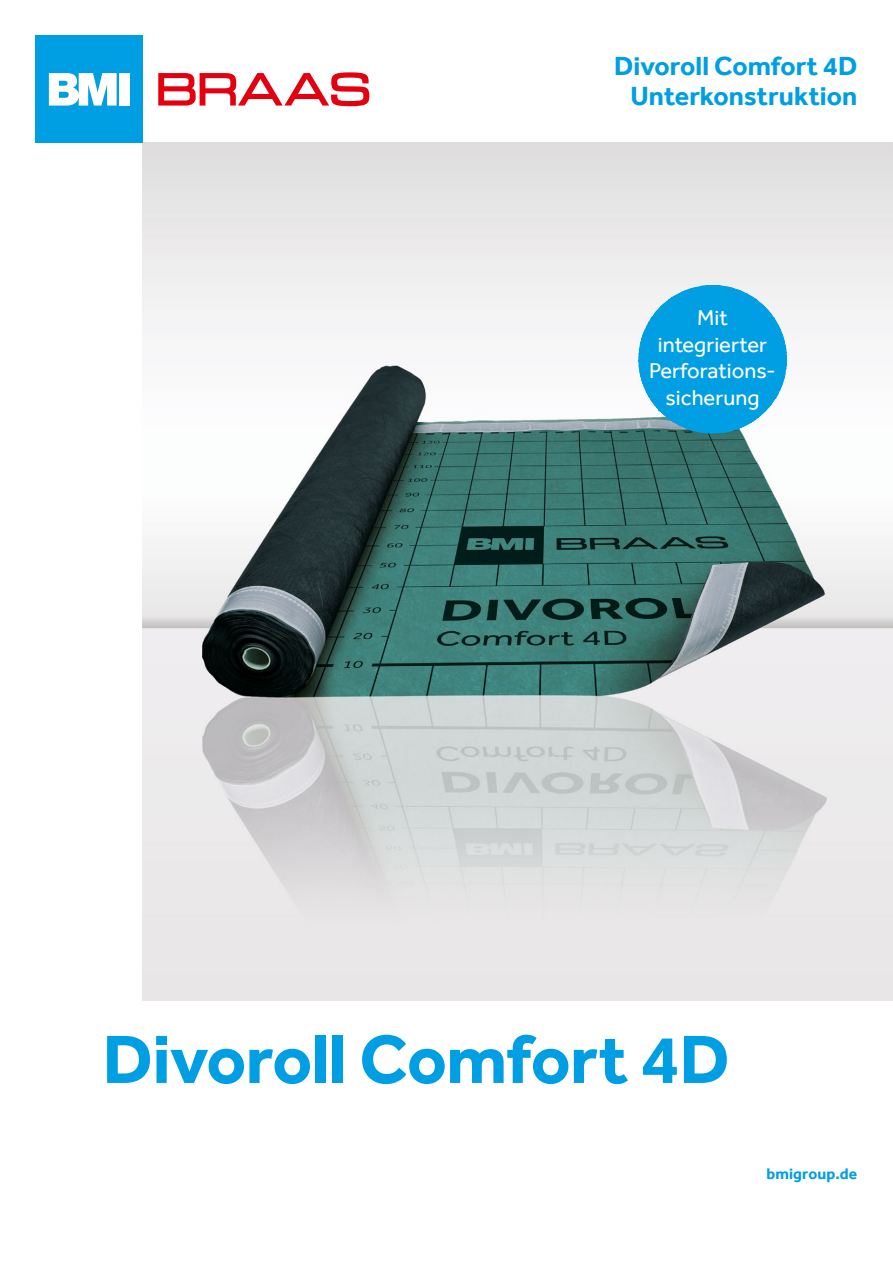
<style>
.page{position:relative;width:893px;height:1263px;background:#fff}
.page>*{position:absolute;margin:0;border:0;box-sizing:border-box;transform-origin:0 0}
.t1{font:700 70.5px "Effra";letter-spacing:-.01em;color:#009ee3}
.t2{font:700 27px/30px "Effra";color:#009ee3;text-align:right}
.t3{font:22.05px/26.4px "Effra";color:#fff;text-align:center}
.t4{font:700 15.75px "Effra";letter-spacing:.005em;color:#009ee3}
</style>
<div class="page">
<img style="left:143px;top:143px;width:750px;height:857px">
<svg style="left:638px;top:285px;width:149px;height:149px"></svg>
<div style="left:36px;top:36px;width:107px;height:107px;background:#009ee3"></div>
<svg style="left:49px;top:73px;width:68px;height:33px"></svg>
<div style="left:120px;top:73px;width:10px;height:33px;background:#fff"></div>
<svg style="left:158px;top:72px;width:211px;height:34px"></svg>
<p class="t2" style="left:614px;top:51px;width:245px">Divoroll Comfort 4D<br>Unterkonstruktion</p>
<p class="t3" style="left:649px;top:305px;width:128px">Mit integrierter<br>Perforations&shy;sicherung</p>
<h1 class="t1" style="left:103px;top:1017px;width:628px">Divoroll Comfort 4D</h1>
<p class="t4" style="left:766px;top:1164px;width:92px">bmigroup.de</p>
</div>
